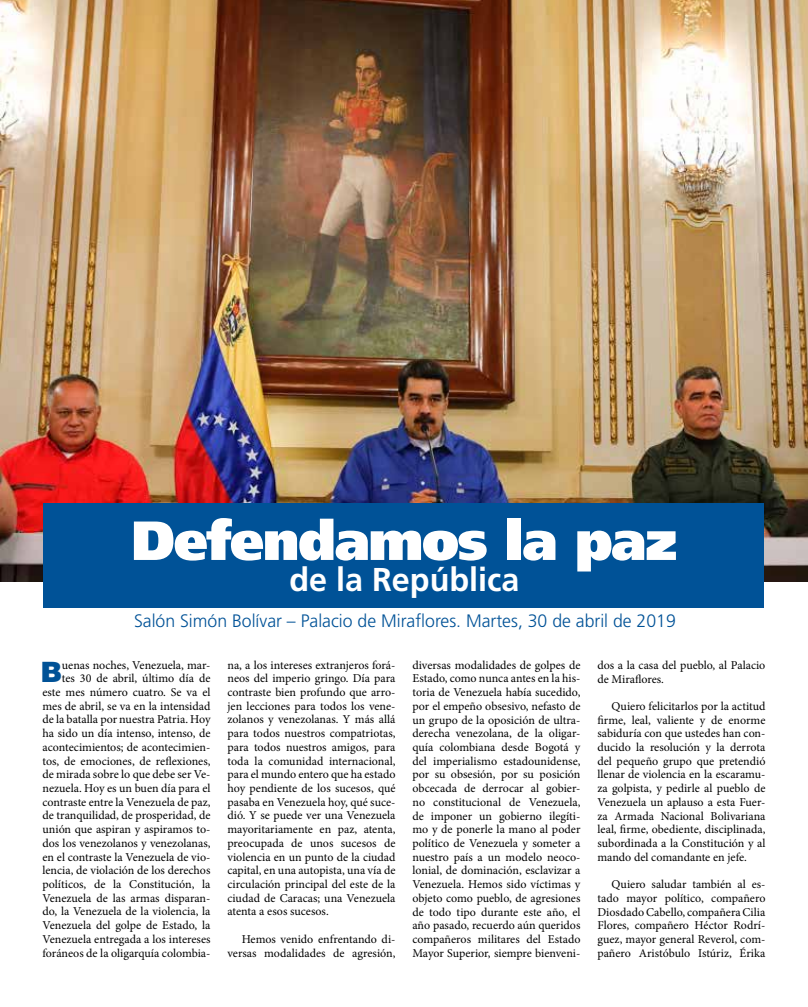
<style>
.page{position:relative;width:808px;height:1007px;background:#fff}
.page>*{position:absolute;margin:0;border:0;box-sizing:border-box;transform-origin:0 0}
.t1{font:900 55px "Frutiger LT Std";letter-spacing:-.025em;color:#fff}
.t2{font:700 33px "Frutiger LT Std";color:#fff}
.t3{font:900 28px "Helvetica LT Std";color:#005297}
.t4{font:300 18px "Frutiger LT Std";color:#005297}
.t5{font:12px/13.7px "Minion Pro";color:#000;text-align:justify}
</style>
<div class="page">
<img style="left:0;top:0;width:808px;height:581px">
<div style="left:43px;top:503px;width:721px;height:104px;background:#005297"></div>
<h1 class="t1" style="left:131px;top:507px;width:548px">Defendamos la paz</h1>
<h2 class="t2" style="left:289px;top:560px;width:232px">de la República</h2>
<h3 class="t4" style="left:134px;top:610px;width:543px">Salón Simón Bolívar – Palacio de Miraflores. Martes, 30 de abril de 2019</h3>
<p class="t5" style="left:43px;top:657px;width:169px;text-align:right">uenas noches, Venezuela, mar-<br>tes 30 de abril, último día de este mes número cuatro. Se va el mes de abril, se va en la intensidad de la batalla por nuestra Patria. Hoy ha sido un día intenso, intenso, de acontecimientos; de acontecimien&shy;tos, de emociones, de reflexiones, de mirada sobre lo que debe ser Ve&shy;nezuela. Hoy es un buen día para el contraste entre la Venezuela de paz, de tranquilidad, de prosperidad, de unión que aspiran y aspiramos to&shy;dos los venezolanos y venezolanas, en el contraste la Venezuela de vio&shy;lencia, de violación de los derechos políticos, de la Constitución, la Venezuela de las armas disparan&shy;do, la Venezuela de la violencia, la Venezuela del golpe de Estado, la Venezuela entregada a los intereses foráneos de la oligarquía colombia-</p>
<p class="t5" style="left:227px;top:658px;width:169px">na, a los intereses extranjeros forá&shy;neos del imperio gringo. Día para contraste bien profundo que arro&shy;jen lecciones para todos los vene&shy;zolanos y venezolanas. Y más allá para todos nuestros compatriotas, para todos nuestros amigos, para toda la comunidad internacional, para el mundo entero que ha estado hoy pendiente de los sucesos, qué pasaba en Venezuela hoy, qué suce&shy;dió. Y se puede ver una Venezuela mayoritariamente en paz, atenta, preocupada de unos sucesos de violencia en un punto de la ciudad capital, en una autopista, una vía de circulación principal del este de la ciudad de Caracas; una Venezuela atenta a esos sucesos.</p>
<h3 class="t3" style="left:41px;top:653px;width:23px">B</h3>
<p class="t5" style="left:227px;top:932px;width:169px;text-align:right">Hemos venido enfrentando di&shy;versas modalidades de agresión,</p>
<p class="t5" style="left:412px;top:658px;width:169px">diversas modalidades de golpes de Estado, como nunca antes en la his&shy;toria de Venezuela había sucedido, por el empeño obsesivo, nefasto de un grupo de la oposición de ultra&shy;derecha venezolana, de la oligar&shy;quía colombiana desde Bogotá y del imperialismo estadounidense, por su obsesión, por su posición obcecada de derrocar al gobier&shy;no constitucional de Venezuela, de imponer un gobierno ilegíti&shy;mo y de ponerle la mano al poder político de Venezuela y someter a nuestro país a un modelo neoco&shy;lonial, de dominación, esclavizar a Venezuela. Hemos sido víctimas y objeto como pueblo, de agresiones de todo tipo durante este año, el año pasado, recuerdo aún queridos compañeros militares del Estado Mayor Superior, siempre bienveni-</p>
<p class="t5" style="left:597px;top:658px;width:169px">dos a la casa del pueblo, al Palacio de Miraflores.</p>
<p class="t5" style="left:597px;top:699px;width:169px;text-indent:14px">Quiero felicitarlos por la actitud firme, leal, valiente y de enorme sabiduría con que ustedes han con&shy;ducido la resolución y la derrota del pequeño grupo que pretendió llenar de violencia en la escaramu&shy;za golpista, y pedirle al pueblo de Venezuela un aplauso a esta Fuer&shy;za Armada Nacional Bolivariana leal, firme, obediente, disciplinada, subordinada a la Constitución y al mando del comandante en jefe.</p>
<p class="t5" style="left:597px;top:877px;width:169px;text-indent:14px">Quiero saludar también al es&shy;tado mayor político, compañero Diosdado Cabello, compañera Cilia Flores, compañero Héctor Rodrí&shy;guez, mayor general Reverol, com&shy;pañero Aristóbulo Istúriz, Érika</p>
</div>
